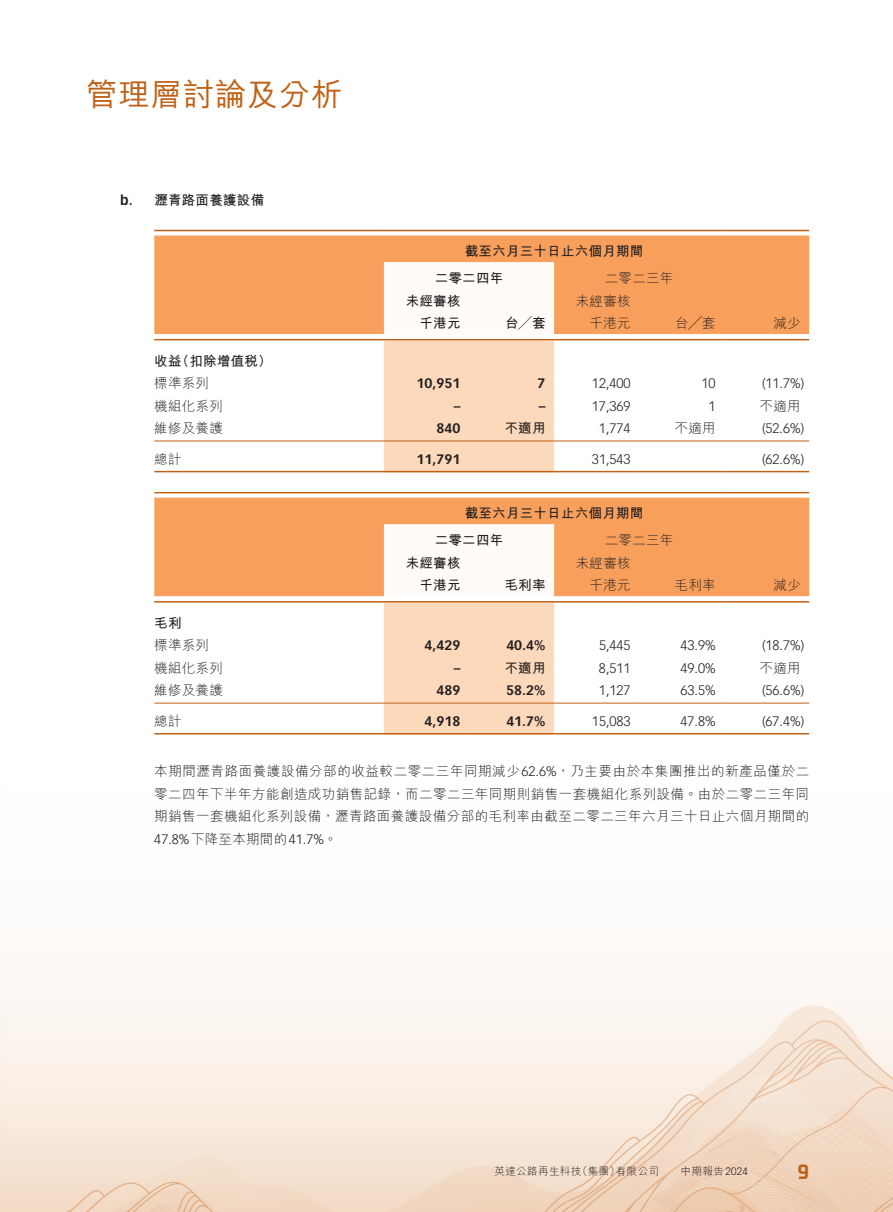
<style>
.page{position:relative;width:893px;height:1212px;background:#fff}
.page>*{position:absolute;margin:0;border:0;box-sizing:border-box;transform-origin:0 0}
.t1{font:500 31.5px "M Hei HK";letter-spacing:.02em;color:#bf6116}
.t2{font:700 22.5px "Rajdhani";color:#bf6116}
._00_txt{font:300 13.5px/22.5px "M Hei HK";letter-spacing:.035em;color:#231f20;text-align:justify}
._50_Table_txt{font:300 13.5px "Vectora LT Std";color:#231f20}
._50_Table_txt-2{font:300 13.5px "M Hei HK";letter-spacing:.02em;color:#231f20}
._50_Table_txt-3{font:700 13.5px "M Hei HK";letter-spacing:.02em;color:#231f20}
._50_Table_txt-4{font:700 13.5px "Vectora LT Std";color:#231f20}
._03_H3{font:700 13.5px "M Hei HK";letter-spacing:.02em;color:#231f20}
.t3{font:300 10.5px "M Hei HK";letter-spacing:.04em;color:#231f20}
.s1{font-family:"Vectora LT Std"}
</style>
<div class="page">
<img style="left:0;top:491px;width:893px;height:721px">
<div style="left:154px;top:235px;width:655px;height:99px;background:#f89f5b"></div>
<svg style="left:384px;top:262px;width:170px;height:72px"></svg>
<div style="left:384px;top:340px;width:170px;height:131px;background:#fdd9bb"></div>
<hr style="left:154px;top:230px;width:230px;height:1px;background:#bf6116">
<hr style="left:384px;top:230px;width:340px;height:1px;background:#bf6116">
<hr style="left:724px;top:230px;width:85px;height:1px;background:#bf6116">
<hr style="left:154px;top:339px;width:230px;height:1px;background:#bf6116">
<hr style="left:384px;top:339px;width:85px;height:1px;background:#bf6116">
<hr style="left:469px;top:339px;width:85px;height:1px;background:#bf6116">
<hr style="left:554px;top:339px;width:85px;height:1px;background:#bf6116">
<hr style="left:639px;top:339px;width:85px;height:1px;background:#bf6116">
<hr style="left:724px;top:339px;width:85px;height:1px;background:#bf6116">
<hr style="left:154px;top:441px;width:230px;height:1px;background:#bf6116">
<hr style="left:384px;top:441px;width:85px;height:1px;background:#bf6116">
<hr style="left:469px;top:441px;width:85px;height:1px;background:#bf6116">
<hr style="left:554px;top:441px;width:85px;height:1px;background:#bf6116">
<hr style="left:639px;top:441px;width:85px;height:1px;background:#bf6116">
<hr style="left:724px;top:441px;width:85px;height:1px;background:#bf6116">
<hr style="left:154px;top:471px;width:230px;height:1px;background:#bf6116">
<hr style="left:384px;top:471px;width:85px;height:1px;background:#bf6116">
<hr style="left:469px;top:471px;width:85px;height:1px;background:#bf6116">
<hr style="left:554px;top:471px;width:85px;height:1px;background:#bf6116">
<hr style="left:639px;top:471px;width:85px;height:1px;background:#bf6116">
<hr style="left:724px;top:471px;width:85px;height:1px;background:#bf6116">
<div style="left:154px;top:498px;width:655px;height:98px;background:#f89f5b"></div>
<svg style="left:384px;top:524px;width:170px;height:72px"></svg>
<div style="left:384px;top:602px;width:170px;height:131px;background:#fdd9bb"></div>
<hr style="left:154px;top:492px;width:230px;height:1px;background:#bf6116">
<hr style="left:384px;top:492px;width:340px;height:1px;background:#bf6116">
<hr style="left:724px;top:492px;width:85px;height:1px;background:#bf6116">
<hr style="left:154px;top:601px;width:230px;height:1px;background:#bf6116">
<hr style="left:384px;top:601px;width:85px;height:1px;background:#bf6116">
<hr style="left:469px;top:601px;width:85px;height:1px;background:#bf6116">
<hr style="left:554px;top:601px;width:85px;height:1px;background:#bf6116">
<hr style="left:639px;top:601px;width:85px;height:1px;background:#bf6116">
<hr style="left:724px;top:601px;width:85px;height:1px;background:#bf6116">
<hr style="left:154px;top:703px;width:230px;height:1px;background:#bf6116">
<hr style="left:384px;top:703px;width:85px;height:1px;background:#bf6116">
<hr style="left:469px;top:703px;width:85px;height:1px;background:#bf6116">
<hr style="left:554px;top:703px;width:85px;height:1px;background:#bf6116">
<hr style="left:639px;top:703px;width:85px;height:1px;background:#bf6116">
<hr style="left:724px;top:703px;width:85px;height:1px;background:#bf6116">
<hr style="left:154px;top:733px;width:230px;height:1px;background:#bf6116">
<hr style="left:384px;top:733px;width:85px;height:1px;background:#bf6116">
<hr style="left:469px;top:733px;width:85px;height:1px;background:#bf6116">
<hr style="left:554px;top:733px;width:85px;height:1px;background:#bf6116">
<hr style="left:639px;top:733px;width:85px;height:1px;background:#bf6116">
<hr style="left:724px;top:733px;width:85px;height:1px;background:#bf6116">
<h1 class="t1" style="left:86px;top:72px;width:258px">管理層討論及分析</h1>
<p class="_03_H3" style="left:120px;top:190px;width:145px"><span class="s1">b.</span> 瀝青路面養護設備</p>
<p class="_50_Table_txt-3" style="left:465px;top:241px;width:180px">截至六月三十日止六個月期間</p>
<p class="_50_Table_txt-3" style="left:435px;top:268px;width:70px">二零二四年</p>
<p class="_50_Table_txt-2" style="left:605px;top:271px;width:70px">二零二三年</p>
<p class="_50_Table_txt-3" style="left:406px;top:291px;width:56px">未經審核</p>
<p class="_50_Table_txt-3" style="left:419px;top:313px;width:43px">千港元</p>
<p class="_50_Table_txt-3" style="left:505px;top:313px;width:42px">台╱套</p>
<p class="_50_Table_txt-2" style="left:576px;top:294px;width:56px">未經審核</p>
<p class="_50_Table_txt-2" style="left:589px;top:316px;width:43px">千港元</p>
<p class="_50_Table_txt-2" style="left:675px;top:316px;width:42px">台╱套</p>
<p class="_50_Table_txt-2" style="left:773px;top:316px;width:29px">減少</p>
<p class="_50_Table_txt-3" style="left:154px;top:351px;width:119px">收益（扣除增值稅）</p>
<p class="_50_Table_txt-2" style="left:154px;top:376px;width:56px">標準系列</p>
<p class="_50_Table_txt-4" style="left:416px;top:375px;width:45px">10,951</p>
<p class="_50_Table_txt-4" style="left:537px;top:375px;width:9px">7</p>
<p class="_50_Table_txt" style="left:592px;top:376px;width:40px">12,400</p>
<p class="_50_Table_txt" style="left:702px;top:376px;width:16px">10</p>
<p class="_50_Table_txt" style="left:762px;top:376px;width:44px">(11.7%)</p>
<p class="_50_Table_txt-2" style="left:154px;top:399px;width:70px">機組化系列</p>
<p class="_50_Table_txt-4" style="left:454px;top:398px;width:8px">–</p>
<p class="_50_Table_txt-4" style="left:539px;top:398px;width:8px">–</p>
<p class="_50_Table_txt" style="left:592px;top:398px;width:40px">17,369</p>
<p class="_50_Table_txt" style="left:709px;top:398px;width:9px">1</p>
<p class="_50_Table_txt-2" style="left:760px;top:399px;width:43px">不適用</p>
<p class="_50_Table_txt-2" style="left:154px;top:421px;width:70px">維修及養護</p>
<p class="_50_Table_txt-4" style="left:436px;top:420px;width:25px">840</p>
<p class="_50_Table_txt-3" style="left:504px;top:418px;width:43px">不適用</p>
<p class="_50_Table_txt" style="left:599px;top:421px;width:33px">1,774</p>
<p class="_50_Table_txt-2" style="left:674px;top:421px;width:43px">不適用</p>
<p class="_50_Table_txt" style="left:762px;top:421px;width:44px">(52.6%)</p>
<p class="_50_Table_txt-2" style="left:154px;top:452px;width:29px">總計</p>
<p class="_50_Table_txt-4" style="left:416px;top:451px;width:45px">11,791</p>
<p class="_50_Table_txt" style="left:592px;top:452px;width:40px">31,543</p>
<p class="_50_Table_txt" style="left:762px;top:452px;width:44px">(62.6%)</p>
<p class="_50_Table_txt-3" style="left:465px;top:504px;width:180px">截至六月三十日止六個月期間</p>
<p class="_50_Table_txt-3" style="left:435px;top:530px;width:70px">二零二四年</p>
<p class="_50_Table_txt-2" style="left:605px;top:533px;width:70px">二零二三年</p>
<p class="_50_Table_txt-3" style="left:406px;top:553px;width:56px">未經審核</p>
<p class="_50_Table_txt-3" style="left:419px;top:575px;width:43px">千港元</p>
<p class="_50_Table_txt-3" style="left:504px;top:575px;width:43px">毛利率</p>
<p class="_50_Table_txt-2" style="left:576px;top:556px;width:56px">未經審核</p>
<p class="_50_Table_txt-2" style="left:589px;top:578px;width:43px">千港元</p>
<p class="_50_Table_txt-2" style="left:675px;top:578px;width:43px">毛利率</p>
<p class="_50_Table_txt-2" style="left:773px;top:578px;width:29px">減少</p>
<p class="_50_Table_txt-3" style="left:154px;top:613px;width:29px">毛利</p>
<p class="_50_Table_txt-2" style="left:154px;top:638px;width:56px">標準系列</p>
<p class="_50_Table_txt-4" style="left:424px;top:637px;width:37px">4,429</p>
<p class="_50_Table_txt-4" style="left:506px;top:637px;width:41px">40.4%</p>
<p class="_50_Table_txt" style="left:599px;top:638px;width:33px">5,445</p>
<p class="_50_Table_txt" style="left:680px;top:638px;width:37px">43.9%</p>
<p class="_50_Table_txt" style="left:762px;top:638px;width:44px">(18.7%)</p>
<p class="_50_Table_txt-2" style="left:154px;top:661px;width:70px">機組化系列</p>
<p class="_50_Table_txt-4" style="left:454px;top:660px;width:8px">–</p>
<p class="_50_Table_txt-3" style="left:504px;top:658px;width:43px">不適用</p>
<p class="_50_Table_txt" style="left:599px;top:660px;width:33px">8,511</p>
<p class="_50_Table_txt" style="left:680px;top:660px;width:37px">49.0%</p>
<p class="_50_Table_txt-2" style="left:760px;top:661px;width:43px">不適用</p>
<p class="_50_Table_txt-2" style="left:154px;top:683px;width:70px">維修及養護</p>
<p class="_50_Table_txt-4" style="left:436px;top:682px;width:25px">489</p>
<p class="_50_Table_txt-4" style="left:506px;top:682px;width:41px">58.2%</p>
<p class="_50_Table_txt" style="left:599px;top:683px;width:33px">1,127</p>
<p class="_50_Table_txt" style="left:680px;top:683px;width:37px">63.5%</p>
<p class="_50_Table_txt" style="left:762px;top:683px;width:44px">(56.6%)</p>
<p class="_50_Table_txt-2" style="left:154px;top:714px;width:29px">總計</p>
<p class="_50_Table_txt-4" style="left:424px;top:713px;width:37px">4,918</p>
<p class="_50_Table_txt-4" style="left:506px;top:713px;width:41px">41.7%</p>
<p class="_50_Table_txt" style="left:592px;top:714px;width:40px">15,083</p>
<p class="_50_Table_txt" style="left:680px;top:714px;width:37px">47.8%</p>
<p class="_50_Table_txt" style="left:762px;top:714px;width:44px">(67.4%)</p>
<p class="_00_txt" style="left:154px;top:760px;width:656px">本期間瀝青路面養護設備分部的收益較二零二三年同期減少<span class="s1">62.6%</span>，乃主要由於本集團推出的新產品僅於二零二四年下半年方能創造成功銷售記錄，而二零二三年同期則銷售一套機組化系列設備。由於二零二三年同期銷售一套機組化系列設備，瀝青路面養護設備分部的毛利率由截至二零二三年六月三十日止六個月期間的<span class="s1">47.8%</span>下降至本期間的<span class="s1">41.7%</span>。</p>
<p class="t3" style="left:494px;top:1165px;width:166px">英達公路再生科技（集團）有限公司</p>
<p class="t3" style="left:681px;top:1165px;width:69px">中期報告<span class="s1">2024</span></p>
<h2 class="t2" style="left:797px;top:1158px;width:13px">9</h2>
</div>
